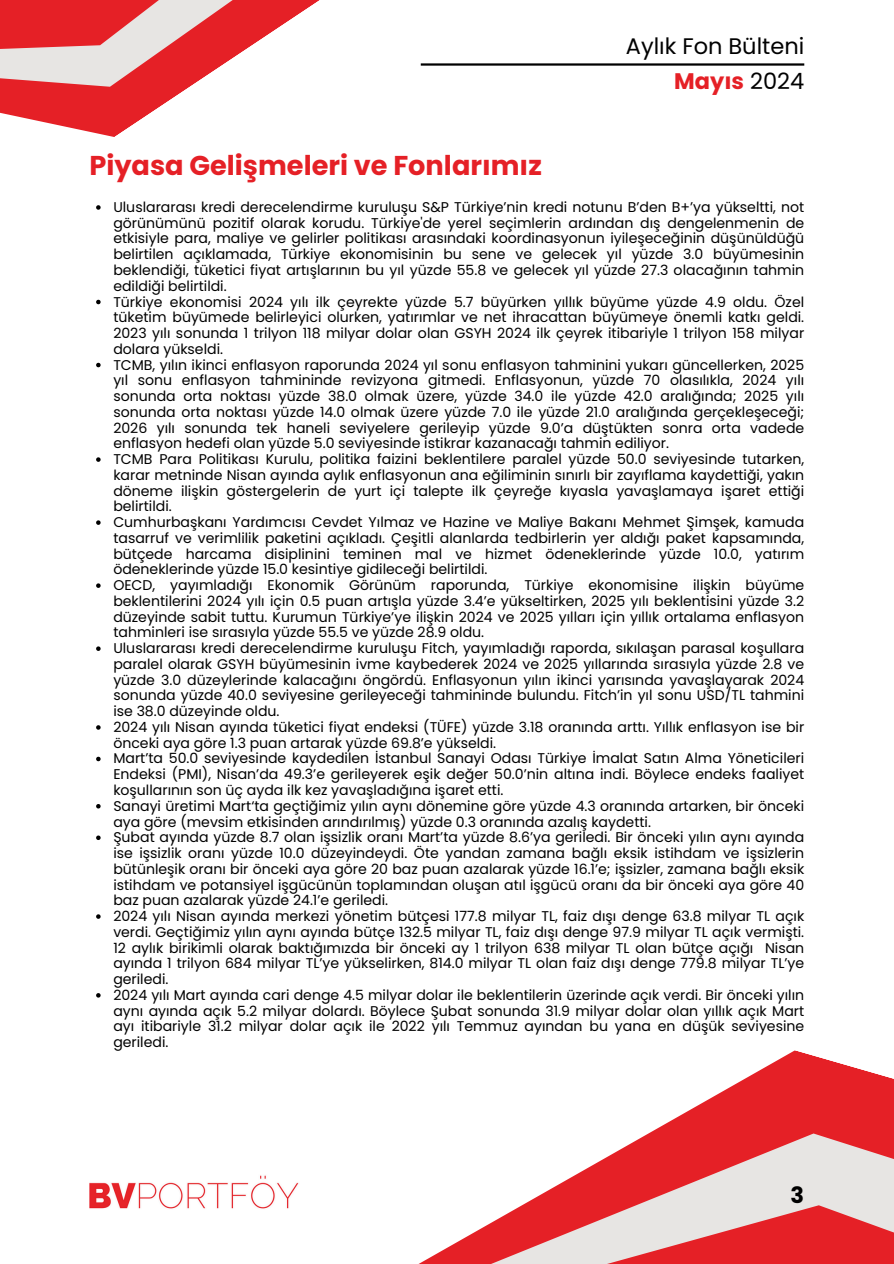
<style>
.page{position:relative;width:894px;height:1264px;background:#fff}
.page>*{position:absolute;margin:0;border:0;box-sizing:border-box;transform-origin:0 0}
.t1{font:700 27.15px "Poppins";color:#e52026}
.t2{font:22.5px "Poppins";color:#000}
.t3{font:700 22.5px "Poppins";color:#e52026}
.t4{font:700 22.5px "Poppins";color:#000}
.t5{font:14.1px/15.8px "Poppins";color:#000;text-align:justify}
.s1{font-weight:400;color:#000}
</style>
<div class="page">
<svg style="left:420px;top:1063px;width:473px;height:200px"></svg>
<svg style="left:0;top:0;width:320px;height:137px"></svg>
<svg style="left:96px;top:205px;width:5px;height:5px"></svg>
<svg style="left:96px;top:300px;width:5px;height:4px"></svg>
<svg style="left:96px;top:363px;width:5px;height:4px"></svg>
<svg style="left:96px;top:457px;width:5px;height:5px"></svg>
<svg style="left:96px;top:520px;width:5px;height:5px"></svg>
<svg style="left:96px;top:583px;width:5px;height:5px"></svg>
<svg style="left:96px;top:646px;width:5px;height:5px"></svg>
<svg style="left:96px;top:725px;width:5px;height:4px"></svg>
<svg style="left:96px;top:756px;width:5px;height:5px"></svg>
<svg style="left:96px;top:804px;width:5px;height:4px"></svg>
<svg style="left:96px;top:835px;width:5px;height:5px"></svg>
<svg style="left:96px;top:914px;width:5px;height:4px"></svg>
<svg style="left:96px;top:993px;width:5px;height:4px"></svg>
<hr style="left:420px;top:63px;width:384px;height:3px;background:#000">
<img style="left:89px;top:1175px;width:210px;height:34px">
<p class="t2" style="left:625px;top:31px;width:180px">Aylık Fon Bülteni</p>
<p class="t1" style="left:89px;top:147px;width:454px">Piyasa Gelişmeleri ve Fonlarımız</p>
<p class="t3" style="left:674px;top:66px;width:131px">Mayıs <span class="s1">2024</span></p>
<p class="t5" style="left:113px;top:199px;width:692px">Uluslararası kredi derecelendirme kuruluşu S&amp;P Türkiye’nin kredi notunu B’den B+’ya yükseltti, not görünümünü pozitif olarak korudu. Türkiye'de yerel seçimlerin ardından dış dengelenmenin de etkisiyle para, maliye ve gelirler politikası arasındaki koordinasyonun iyileşeceğinin düşünüldüğü belirtilen açıklamada, Türkiye ekonomisinin bu sene ve gelecek yıl yüzde 3.0 büyümesinin beklendiği, tüketici fiyat artışlarının bu yıl yüzde 55.8 ve gelecek yıl yüzde 27.3 olacağının tahmin edildiği belirtildi.</p>
<h2 class="t5" style="left:113px;top:294px;width:692px">Türkiye ekonomisi 2024 yılı ilk çeyrekte yüzde 5.7 büyürken yıllık büyüme yüzde 4.9 oldu. Özel tüketim büyümede belirleyici olurken, yatırımlar ve net ihracattan büyümeye önemli katkı geldi.<br>2023 yılı sonunda 1 trilyon 118 milyar dolar olan GSYH 2024 ilk çeyrek itibariyle 1 trilyon 158 milyar dolara yükseldi.</h2>
<h2 class="t5" style="left:113px;top:357px;width:692px">TCMB, yılın ikinci enflasyon raporunda 2024 yıl sonu enflasyon tahminini yukarı güncellerken, 2025 yıl sonu enflasyon tahmininde revizyona gitmedi. Enflasyonun, yüzde 70 olasılıkla, 2024 yılı sonunda orta noktası yüzde 38.0 olmak üzere, yüzde 34.0 ile yüzde 42.0 aralığında; 2025 yılı sonunda orta noktası yüzde 14.0 olmak üzere yüzde 7.0 ile yüzde 21.0 aralığında gerçekleşeceği; 2026 yılı sonunda tek haneli seviyelere gerileyip yüzde 9.0’a düştükten sonra orta vadede enflasyon hedefi olan yüzde 5.0 seviyesinde istikrar kazanacağı tahmin ediliyor.</h2>
<h1 class="t5" style="left:113px;top:451px;width:692px">TCMB Para Politikası Kurulu, politika faizini beklentilere paralel yüzde 50.0 seviyesinde tutarken, karar metninde Nisan ayında aylık enflasyonun ana eğiliminin sınırlı bir zayıflama kaydettiği, yakın döneme ilişkin göstergelerin de yurt içi talepte ilk çeyreğe kıyasla yavaşlamaya işaret ettiği belirtildi.</h1>
<p class="t5" style="left:113px;top:514px;width:692px">Cumhurbaşkanı Yardımcısı Cevdet Yılmaz ve Hazine ve Maliye Bakanı Mehmet Şimşek, kamuda tasarruf ve verimlilik paketini açıkladı. Çeşitli alanlarda tedbirlerin yer aldığı paket kapsamında, bütçede harcama disiplinini teminen mal ve hizmet ödeneklerinde yüzde 10.0, yatırım ödeneklerinde yüzde 15.0 kesintiye gidileceği belirtildi.</p>
<p class="t5" style="left:113px;top:577px;width:692px">OECD, yayımladığı Ekonomik Görünüm raporunda, Türkiye ekonomisine ilişkin büyüme beklentilerini 2024 yılı için 0.5 puan artışla yüzde 3.4’e yükseltirken, 2025 yılı beklentisini yüzde 3.2 düzeyinde sabit tuttu. Kurumun Türkiye’ye ilişkin 2024 ve 2025 yılları için yıllık ortalama enflasyon tahminleri ise sırasıyla yüzde 55.5 ve yüzde 28.9 oldu.</p>
<p class="t5" style="left:113px;top:640px;width:692px">Uluslararası kredi derecelendirme kuruluşu Fitch, yayımladığı raporda, sıkılaşan parasal koşullara paralel olarak GSYH büyümesinin ivme kaybederek 2024 ve 2025 yıllarında sırasıyla yüzde 2.8 ve yüzde 3.0 düzeylerinde kalacağını öngördü. Enflasyonun yılın ikinci yarısında yavaşlayarak 2024 sonunda yüzde 40.0 seviyesine gerileyeceği tahmininde bulundu. Fitch’in yıl sonu USD/TL tahmini ise 38.0 düzeyinde oldu.</p>
<p class="t5" style="left:113px;top:719px;width:692px">2024 yılı Nisan ayında tüketici fiyat endeksi (TÜFE) yüzde 3.18 oranında arttı. Yıllık enflasyon ise bir önceki aya göre 1.3 puan artarak yüzde 69.8’e yükseldi.</p>
<p class="t5" style="left:113px;top:750px;width:692px">Mart’ta 50.0 seviyesinde kaydedilen İstanbul Sanayi Odası Türkiye İmalat Satın Alma Yöneticileri Endeksi (PMI), Nisan’da 49.3’e gerileyerek eşik değer 50.0’nin altına indi. Böylece endeks faaliyet koşullarının son üç ayda ilk kez yavaşladığına işaret etti.</p>
<p class="t5" style="left:113px;top:798px;width:692px">Sanayi üretimi Mart‘ta geçtiğimiz yılın aynı dönemine göre yüzde 4.3 oranında artarken, bir önceki aya göre (mevsim etkisinden arındırılmış) yüzde 0.3 oranında azalış kaydetti.</p>
<p class="t5" style="left:113px;top:829px;width:692px">Şubat ayında yüzde 8.7 olan işsizlik oranı Mart’ta yüzde 8.6’ya geriledi. Bir önceki yılın aynı ayında ise işsizlik oranı yüzde 10.0 düzeyindeydi. Öte yandan zamana bağlı eksik istihdam ve işsizlerin bütünleşik oranı bir önceki aya göre 20 baz puan azalarak yüzde 16.1’e; işsizler, zamana bağlı eksik istihdam ve potansiyel işgücünün toplamından oluşan atıl işgücü oranı da bir önceki aya göre 40 baz puan azalarak yüzde 24.1’e geriledi.</p>
<p class="t5" style="left:113px;top:908px;width:692px">2024 yılı Nisan ayında merkezi yönetim bütçesi 177.8 milyar TL, faiz dışı denge 63.8 milyar TL açık verdi. Geçtiğimiz yılın aynı ayında bütçe 132.5 milyar TL, faiz dışı denge 97.9 milyar TL açık vermişti.<br>12 aylık birikimli olarak baktığımızda bir önceki ay 1 trilyon 638 milyar TL olan bütçe açığı Nisan ayında 1 trilyon 684 milyar TL’ye yükselirken, 814.0 milyar TL olan faiz dışı denge 779.8 milyar TL’ye geriledi.</p>
<p class="t5" style="left:113px;top:987px;width:692px">2024 yılı Mart ayında cari denge 4.5 milyar dolar ile beklentilerin üzerinde açık verdi. Bir önceki yılın aynı ayında açık 5.2 milyar dolardı. Böylece Şubat sonunda 31.9 milyar dolar olan yıllık açık Mart ayı itibariyle 31.2 milyar dolar açık ile 2022 yılı Temmuz ayından bu yana en düşük seviyesine geriledi.</p>
<p class="t4" style="left:790px;top:1179px;width:15px">3</p>
</div>
